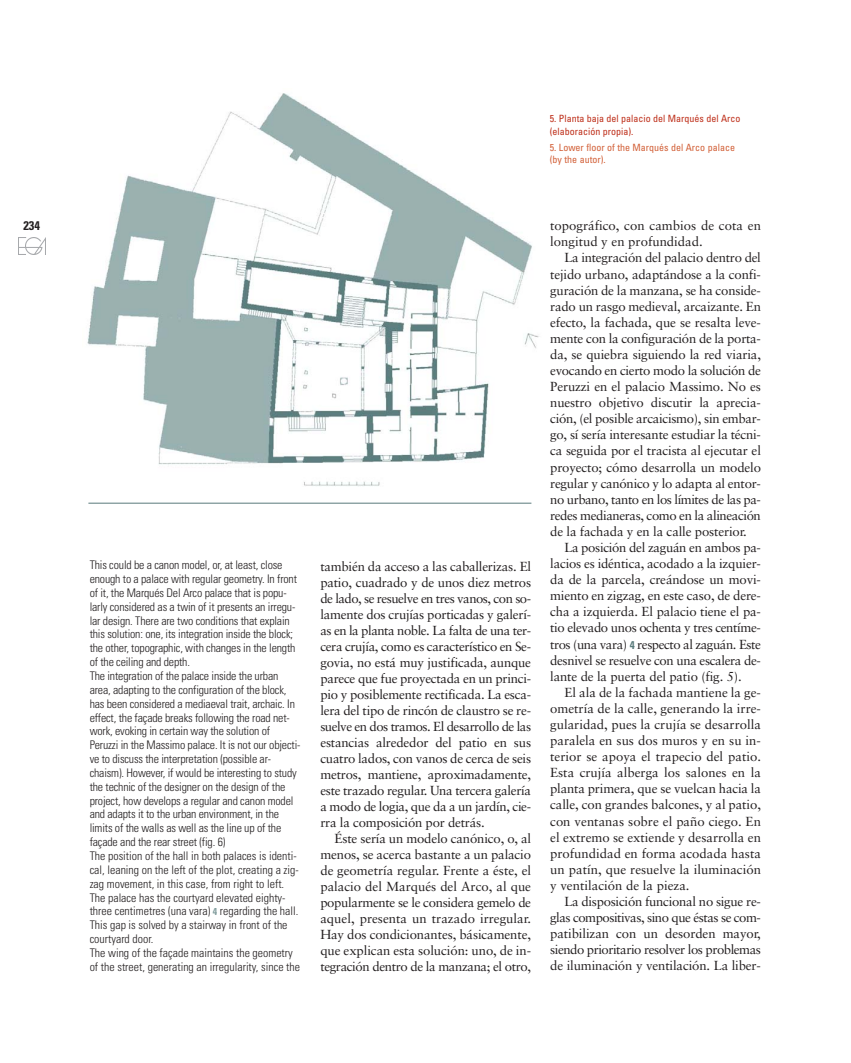
<style>
.page{position:relative;width:851px;height:1063px;background:#fff}
.page>*{position:absolute;margin:0;border:0;box-sizing:border-box;transform-origin:0 0}
.t1{font:13.12px/16.1px "Sabon";letter-spacing:-.01em;color:#231f20;text-align:justify}
.t2{font:700 condensed 12.5px "Univers";color:#231f20}
.t3{font:300 condensed 11.88px/13.9px "Univers";letter-spacing:-.015em;color:#231f20}
.t4{font:condensed 10px/12.5px "Univers";color:#be2f1a}
.t5{font:condensed 10px/12.5px "Univers";color:#d26038}
.s1{font-weight:700;font-size:10px;color:#819d9d}
.s2{font-family:"Univers";font-weight:700;font-stretch:condensed;font-size:11.25px;color:#597a7b}
</style>
<div class="page">
<img style="left:18px;top:237px;width:28px;height:18px">
<img style="left:87px;top:93px;width:452px;height:393px">
<hr style="left:88px;top:503px;width:443px;height:1px;background:#597a7b">
<p class="t2" style="left:23px;top:221px;width:18px">234</p>
<p class="t4" style="left:549px;top:113px;width:192px">5. Planta baja del palacio del Marqués del Arco (elaboración propia).</p>
<p class="t5" style="left:549px;top:142px;width:187px">5. Lower floor of the Marqués del Arco palace (by the autor).</p>
<p class="t3" style="left:90px;top:559px;width:212px">This could be a canon model, or, at least, close enough to a palace with regular geometry. In front of it, the Marqués Del Arco palace that is popu&shy;larly considered as a twin of it presents an irregu&shy;lar design. There are two conditions that explain this solution: one, its integration inside the block; the other, topographic, with changes in the length of the ceiling and depth.<br>The integration of the palace inside the urban area, adapting to the configuration of the block, has been considered a mediaeval trait, archaic. In effect, the façade breaks following the road net&shy;work, evoking in certain way the solution of Peruzzi in the Massimo palace. It is not our objecti&shy;ve to discuss the interpretation (possible ar&shy;chaism). However, if would be interesting to study the technic of the designer on the design of the project, how develops a regular and canon model and adapts it to the urban environment, in the limits of the walls as well as the line up of the façade and the rear street (fig. 6)<br>The position of the hall in both palaces is identi&shy;cal, leaning on the left of the plot, creating a zig&shy;zag movement, in this case, from right to left.<br>The palace has the courtyard elevated eighty&shy;three centimetres (una vara) <span class="s1">4</span> regarding the hall.<br>This gap is solved by a stairway in front of the courtyard door.<br>The wing of the façade maintains the geometry of the street, generating an irregularity, since the</p>
<p class="t1" style="left:320px;top:559px;width:212px">también da acceso a las caballerizas. El patio, cuadrado y de unos diez metros de lado, se resuelve en tres vanos, con so&shy;lamente dos crujías porticadas y galerí&shy;as en la planta noble. La falta de una ter&shy;cera crujía, como es característico en Se&shy;govia, no está muy justificada, aunque parece que fue proyectada en un princi&shy;pio y posiblemente rectificada. La esca&shy;lera del tipo de rincón de claustro se re&shy;suelve en dos tramos. El desarrollo de las estancias alrededor del patio en sus cuatro lados, con vanos de cerca de seis metros, mantiene, aproximadamente, este trazado regular. Una tercera galería a modo de logia, que da a un jardín, cie&shy;rra la composición por detrás.</p>
<p class="t1" style="left:320px;top:831px;width:212px;text-indent:14px">Éste sería un modelo canónico, o, al menos, se acerca bastante a un palacio de geometría regular. Frente a éste, el palacio del Marqués del Arco, al que popularmente se le considera gemelo de aquel, presenta un trazado irregular.<br>Hay dos condicionantes, básicamente, que explican esta solución: uno, de in&shy;tegración dentro de la manzana; el otro,</p>
<p class="t1" style="left:550px;top:219px;width:212px">topográfico, con cambios de cota en longitud y en profundidad.</p>
<p class="t1" style="left:550px;top:251px;width:212px;text-indent:14px">La integración del palacio dentro del tejido urbano, adaptándose a la confi&shy;guración de la manzana, se ha conside&shy;rado un rasgo medieval, arcaizante. En efecto, la fachada, que se resalta leve&shy;mente con la configuración de la porta&shy;da, se quiebra siguiendo la red viaria, evocando en cierto modo la solución de Peruzzi en el palacio Massimo. No es nuestro objetivo discutir la aprecia&shy;ción, (el posible arcaicismo), sin embar&shy;go, sí sería interesante estudiar la técni&shy;ca seguida por el tracista al ejecutar el proyecto; cómo desarrolla un modelo regular y canónico y lo adapta al entor&shy;no urbano, tanto en los límites de las pa&shy;redes medianeras, como en la alineación de la fachada y en la calle posterior.</p>
<p class="t1" style="left:550px;top:540px;width:212px;text-indent:14px">La posición del zaguán en ambos pa&shy;lacios es idéntica, acodado a la izquier&shy;da de la parcela, creándose un movi&shy;miento en zigzag, en este caso, de dere&shy;cha a izquierda. El palacio tiene el pa&shy;tio elevado unos ochenta y tres centíme&shy;tros (una vara) <span class="s2">4</span> respecto al zaguán. Este desnivel se resuelve con una escalera de&shy;lante de la puerta del patio (fig. 5).</p>
<p class="t1" style="left:550px;top:685px;width:212px;text-indent:14px">El ala de la fachada mantiene la ge&shy;ometría de la calle, generando la irre&shy;gularidad, pues la crujía se desarrolla paralela en sus dos muros y en su in&shy;terior se apoya el trapecio del patio.<br>Esta crujía alberga los salones en la planta primera, que se vuelcan hacia la calle, con grandes balcones, y al patio, con ventanas sobre el paño ciego. En el extremo se extiende y desarrolla en profundidad en forma acodada hasta un patín, que resuelve la iluminación y ventilación de la pieza.</p>
<p class="t1" style="left:550px;top:894px;width:212px;text-indent:14px">La disposición funcional no sigue re&shy;glas compositivas, sino que éstas se com&shy;patibilizan con un desorden mayor, siendo prioritario resolver los problemas de iluminación y ventilación. La liber-</p>
</div>
